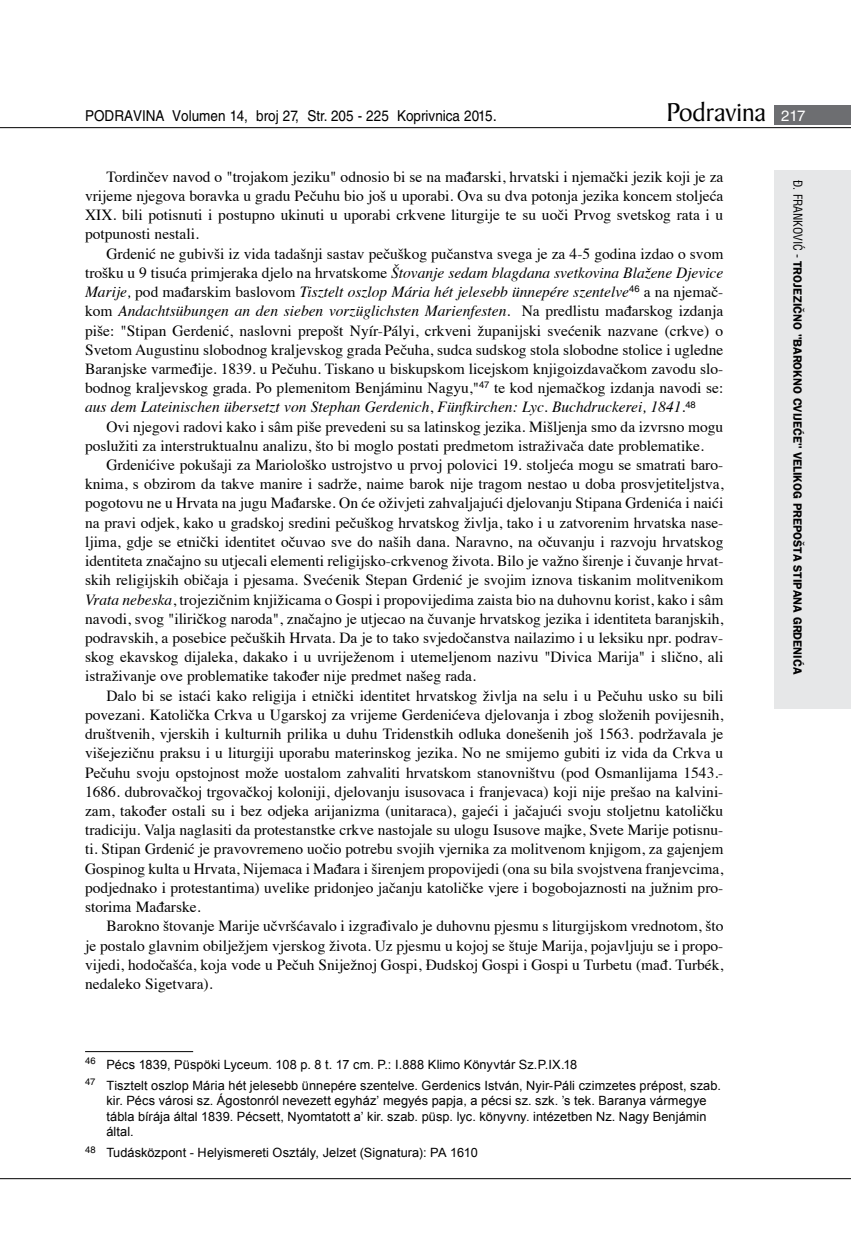
<style>
.page{position:relative;width:851px;height:1234px;background:#fff}
.page>*{position:absolute;margin:0;border:0;box-sizing:border-box;transform-origin:0 0}
.t1{font:27.6px "Baker Signet BT";color:#000}
.t2{font:15.45px/19.2px "Times";color:#000;text-align:justify}
.t3{font:15px "Helvetica LT Skin 29";color:#000;scale:.9 1}
.t4{font:12.75px/15.3px "Arial";letter-spacing:.01em;color:#000}
.t5{font:600 12px "ITC Franklin Gothic Skin 29";letter-spacing:-.005em;color:#000}
.t6{font:condensed 12px "Helvetica LT Skin 29";color:#000}
.s1{font-family:"Helvetica LT Skin 29";font-size:15px;color:#fff}
.s2{font-style:italic}
.s3{font-family:"Helvetica LT Skin 29";font-weight:400;font-stretch:condensed}
</style>
<div class="page">
<div style="left:774px;top:170px;width:76px;height:538px;background:#e6e7e8"></div>
<div style="left:774px;top:105px;width:76px;height:19px;background:#6d6e71"></div>
<hr style="left:0;top:127px;width:850px;height:1px;background:#000">
<hr style="left:0;top:1177px;width:850px;height:1px;background:#000">
<hr style="left:85px;top:1051px;width:108px;height:1px;background:#000">
<p class="t3" style="left:85px;top:107px;width:459px">PODRAVINA Volumen 14, broj 27, Str. 205 - 225 Koprivnica 2015.</p>
<h1 class="t1" style="left:666px;top:95px;width:141px">Podravina <span class="s1">217</span></h1>
<p class="t2" style="left:85px;top:166px;width:639px;text-indent:21px">Tordinčev navod o "trojakom jeziku" odnosio bi se na mađarski, hrvatski i njemački jezik koji je za vrijeme njegova boravka u gradu Pečuhu bio još u uporabi. Ova su dva potonja jezika koncem stoljeća XIX. bili potisnuti i postupno ukinuti u uporabi crkvene liturgije te su uoči Prvog svetskog rata i u potpunosti nestali.</p>
<p class="t2" style="left:85px;top:242px;width:639px;text-indent:21px">Grdenić ne gubivši iz vida tadašnji sastav pečuškog pučanstva svega je za 4-5 godina izdao o svom trošku u 9 tisuća primjeraka djelo na hrvatskome <span class="s2">Štovanje sedam blagdana svetkovina Blažene Djevice Marije,</span> pod mađarskim baslovom <span class="s2">Tisztelt oszlop Mária hét jelesebb ünnepére szentelve</span><sup>46</sup> a na njemač&shy;kom <span class="s2">Andachtsübungen an den sieben vorzüglichsten Marienfesten.</span> Na predlistu mađarskog izdanja piše: "Stipan Gerdenić, naslovni prepošt Nyír-Pályi, crkveni županijski svećenik nazvane (crkve) o Svetom Augustinu slobodnog kraljevskog grada Pečuha, sudca sudskog stola slobodne stolice i ugledne Baranjske varmeđije. 1839. u Pečuhu. Tiskano u biskupskom licejskom knjigoizdavačkom zavodu slo&shy;bodnog kraljevskog grada. Po plemenitom Benjáminu Nagyu,"<sup>47</sup> te kod njemačkog izdanja navodi se: <span class="s2">aus dem Lateinischen übersetzt von Stephan Gerdenich</span>, <span class="s2">Fünfkirchen: Lyc. Buchdruckerei, 1841</span>.<sup>48</sup></p>
<p class="t2" style="left:85px;top:415px;width:639px;text-indent:21px">Ovi njegovi radovi kako i sâm piše prevedeni su sa latinskog jezika. Mišljenja smo da izvrsno mogu poslužiti za interstruktualnu analizu, što bi moglo postati predmetom istraživača date problematike.</p>
<p class="t2" style="left:85px;top:454px;width:639px;text-indent:21px">Grdenićive pokušaji za Mariološko ustrojstvo u prvoj polovici 19. stoljeća mogu se smatrati baro&shy;knima, s obzirom da takve manire i sadrže, naime barok nije tragom nestao u doba prosvjetiteljstva, pogotovu ne u Hrvata na jugu Mađarske. On će oživjeti zahvaljajući djelovanju Stipana Grdenića i naići na pravi odjek, kako u gradskoj sredini pečuškog hrvatskog življa, tako i u zatvorenim hrvatska nase&shy;ljima, gdje se etnički identitet očuvao sve do naših dana. Naravno, na očuvanju i razvoju hrvatskog identiteta značajno su utjecali elementi religijsko-crkvenog života. Bilo je važno širenje i čuvanje hrvat&shy;skih religijskih običaja i pjesama. Svećenik Stepan Grdenić je svojim iznova tiskanim molitvenikom <span class="s2">Vrata nebeska</span>, trojezičnim knjižicama o Gospi i propovijedima zaista bio na duhovnu korist, kako i sâm navodi, svog "iliričkog naroda", značajno je utjecao na čuvanje hrvatskog jezika i identiteta baranjskih, podravskih, a posebice pečuških Hrvata. Da je to tako svjedočanstva nailazimo i u leksiku npr. podrav&shy;skog ekavskog dijaleka, dakako i u uvriježenom i utemeljenom nazivu "Divica Marija" i slično, ali istraživanje ove problematike također nije predmet našeg rada.</p>
<p class="t2" style="left:85px;top:684px;width:639px;text-indent:21px">Dalo bi se istaći kako religija i etnički identitet hrvatskog življa na selu i u Pečuhu usko su bili povezani. Katolička Crkva u Ugarskoj za vrijeme Gerdenićeva djelovanja i zbog složenih povijesnih, društvenih, vjerskih i kulturnih prilika u duhu Tridenstkih odluka donešenih još 1563. podržavala je višejezičnu praksu i u liturgiji uporabu materinskog jezika. No ne smijemo gubiti iz vida da Crkva u Pečuhu svoju opstojnost može uostalom zahvaliti hrvatskom stanovništvu (pod Osmanlijama 1543.- 1686. dubrovačkoj trgovačkoj koloniji, djelovanju isusovaca i franjevaca) koji nije prešao na kalvini&shy;zam, također ostali su i bez odjeka arijanizma (unitaraca), gajeći i jačajući svoju stoljetnu katoličku tradiciju. Valja naglasiti da protestanstke crkve nastojale su ulogu Isusove majke, Svete Marije potisnu&shy;ti. Stipan Grdenić je pravovremeno uočio potrebu svojih vjernika za molitvenom knjigom, za gajenjem Gospinog kulta u Hrvata, Nijemaca i Mađara i širenjem propovijedi (ona su bila svojstvena franjevcima, podjednako i protestantima) uvelike pridonjeo jačanju katoličke vjere i bogobojaznosti na južnim pro&shy;storima Mađarske.</p>
<p class="t2" style="left:85px;top:914px;width:639px;text-indent:21px">Barokno štovanje Marije učvršćavalo i izgrađivalo je duhovnu pjesmu s liturgijskom vrednotom, što je postalo glavnim obilježjem vjerskog života. Uz pjesmu u kojoj se štuje Marija, pojavljuju se i propo&shy;vijedi, hodočašća, koja vode u Pečuh Sniježnoj Gospi, Đudskoj Gospi i Gospi u Turbetu (mađ. Turbék, nedaleko Sigetvara).</p>
<p class="t4" style="left:85px;top:1053px;width:637px;line-height:21.3px"><sup>46</sup> Pécs 1839, Püspöki Lyceum. 108 p. 8 t. 17 cm. P.: I.888 Klimo Könyvtár Sz.P.IX.18<br><sup>47</sup> Tisztelt oszlop Mária hét jelesebb ünnepére szentelve. Gerdenics István, Nyir-Páli czimzetes prépost, szab.</p>
<p class="t4" style="left:106px;top:1093px;width:601px;text-align:justify">kir. Pécs városi sz. Ágostonról nevezett egyház’ megyés papja, a pécsi sz. szk. ’s tek. Baranya vármegye tábla bírája által 1839. Pécsett, Nyomtatott a’ kir. szab. püsp. lyc. könyvny. intézetben Nz. Nagy Benjámin által.</p>
<p class="t4" style="left:85px;top:1145px;width:394px"><sup>48</sup> Tudásközpont - Helyismereti Osztály, Jelzet (Signatura): PA 1610</p>
<p class="t6" style="left:805px;top:180px;width:26px;rotate:90deg">Đ. Franković</p>
<p class="t5" style="left:804px;top:254px;width:422px;rotate:90deg"><span class="s3">-</span> TROJEZIČNO "BAROKNO CVIJEĆE" VELIKOG PREPOŠTA STIPANA GRDENIĆA</p>
</div>
